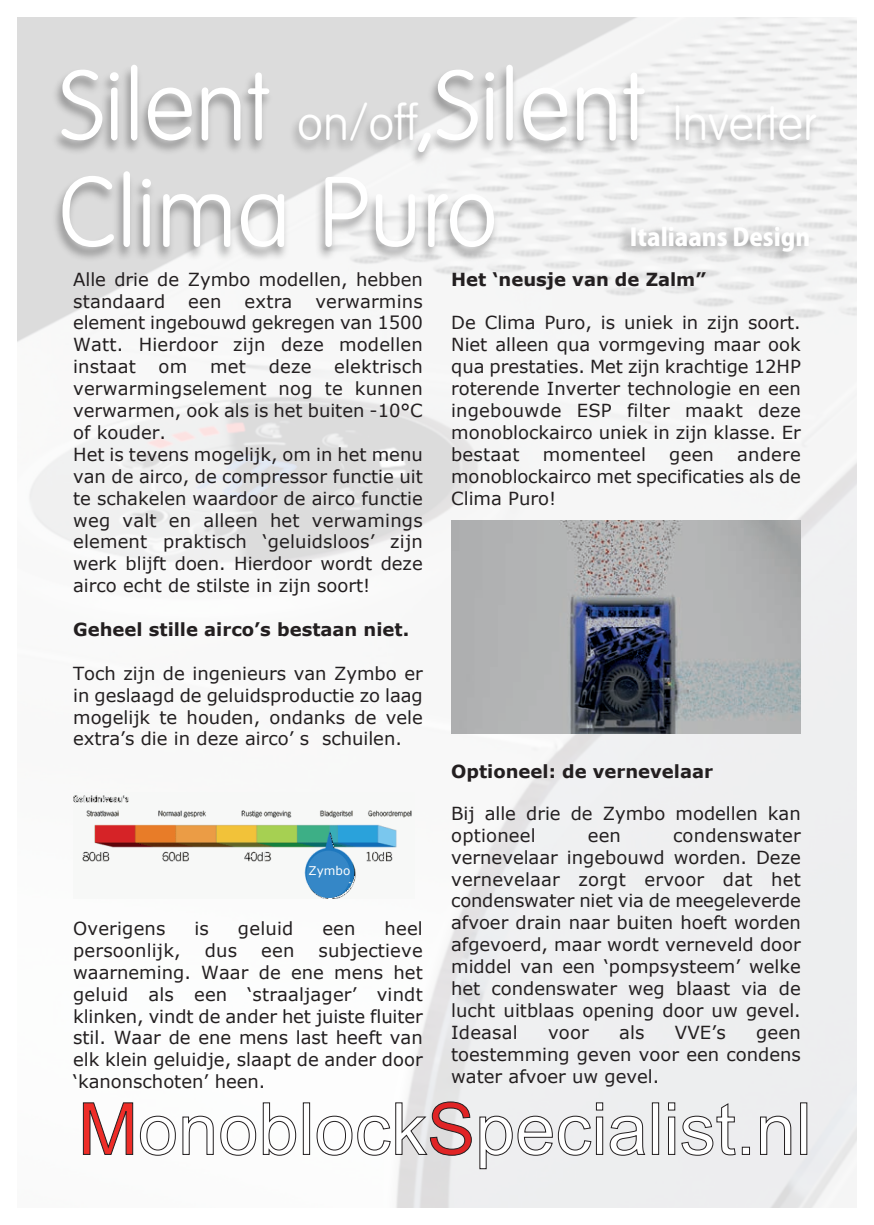
<style>
.page{position:relative;width:874px;height:1225px;background:#fff}
.page>*{position:absolute;margin:0;border:0;box-sizing:border-box;transform-origin:0 0}
.t1{font:96px "Elementary SF";color:#fff}
.t2{font:48px "Elementary SF";color:#fff}
.t3{font:800 24px "Koz Go Pro";color:#fff}
.t4{font:18px/21.8px "Verdana";color:#231f20;text-align:justify}
.t5{font:700 18px "Verdana";color:#231f20}
.t6{font:12px "Verdana";color:#fff}
.s1{font-size:96px}
</style>
<div class="page">
<img style="left:17px;top:17px;width:839px;height:1191px">
<img style="left:45px;top:41px;width:812px;height:245px">
<svg style="left:83px;top:1102px;width:50px;height:52px"></svg>
<svg style="left:140px;top:1116px;width:35px;height:39px"></svg>
<svg style="left:183px;top:1116px;width:30px;height:38px"></svg>
<svg style="left:220px;top:1116px;width:36px;height:39px"></svg>
<svg style="left:263px;top:1102px;width:33px;height:53px"></svg>
<div style="left:303px;top:1102px;width:6px;height:52px;background:#fff"></div>
<div style="left:303px;top:1102px;width:6px;height:52px;border:1px solid #231f20"></div>
<svg style="left:317px;top:1101px;width:154px;height:54px"></svg>
<svg style="left:479px;top:1116px;width:73px;height:52px"></svg>
<svg style="left:558px;top:1116px;width:32px;height:39px"></svg>
<svg style="left:596px;top:1102px;width:6px;height:52px"></svg>
<svg style="left:609px;top:1116px;width:35px;height:39px"></svg>
<div style="left:652px;top:1102px;width:6px;height:52px;background:#fff"></div>
<div style="left:652px;top:1102px;width:6px;height:52px;border:1px solid #231f20"></div>
<svg style="left:668px;top:1102px;width:6px;height:52px"></svg>
<svg style="left:681px;top:1103px;width:54px;height:52px"></svg>
<div style="left:742px;top:1147px;width:7px;height:7px;background:#fff"></div>
<div style="left:741px;top:1147px;width:8px;height:7px;border:1px solid #231f20"></div>
<svg style="left:759px;top:1116px;width:31px;height:38px"></svg>
<div style="left:800px;top:1102px;width:6px;height:52px;background:#fff"></div>
<div style="left:800px;top:1102px;width:6px;height:52px;border:1px solid #231f20"></div>
<img style="left:612px;top:215px;width:216px;height:55px">
<img style="left:73px;top:792px;width:341px;height:106px">
<div style="left:306px;top:850px;width:44px;height:48px;background:#3587c7;border:2px solid #3587c7;border-radius:50%"></div>
<img style="left:451px;top:520px;width:348px;height:213px">
<h2 class="t2" style="left:59px;top:97px;width:757px"><span class="s1">Silent</span> on/off<span class="s1">,Silent</span> Inverter</h2>
<h1 class="t1" style="left:59px;top:161px;width:440px">Clima Puro</h1>
<p class="t4" style="left:73px;top:270px;width:351px">Alle drie de Zymbo modellen, hebben standaard</p>
<h3 class="t3" style="left:629px;top:225px;width:182px">Italiaans Design</h3>
<p class="t5" style="left:451px;top:272px;width:256px">Het ‘neusje van de Zalm”</p>
<p class="t4" style="left:451px;top:313px;width:351px">De Clima Puro, is uniek in zijn soort.<br>Niet alleen qua vormgeving maar ook qua prestaties. Met zijn krachtige 12HP roterende Inverter technologie en een ingebouwde ESP filter maakt deze monoblockairco uniek in zijn klasse. Er bestaat</p>
<p class="t4" style="left:73px;top:292px;width:351px;text-indent:242px">verwarmins element ingebouwd gekregen van 1500<br>Watt. Hierdoor zijn deze modellen instaat</p>
<p class="t4" style="left:188px;top:292px;width:35px">een</p>
<p class="t4" style="left:244px;top:292px;width:49px">extra</p>
<p class="t4" style="left:73px;top:357px;width:351px;text-align:left;text-indent:261px">elektrisch verwarmingselement nog te kunnen verwarmen, ook als is het buiten -10°C of kouder.<br>Het is tevens mogelijk, om in het menu van de airco, de compressor functie uit te schakelen waardoor de airco functie weg valt en alleen het verwamings element praktisch ‘geluidsloos’ zijn werk blijft doen. Hierdoor wordt deze airco echt de stilste in zijn soort!</p>
<p class="t5" style="left:73px;top:622px;width:337px">Geheel stille airco’s bestaan niet.</p>
<p class="t4" style="left:73px;top:664px;width:351px">Toch zijn de ingenieurs van Zymbo er in geslaagd de geluidsproductie zo laag mogelijk te houden, ondanks de vele extra’s die in deze airco’ s schuilen.</p>
<p class="t4" style="left:158px;top:357px;width:30px">om</p>
<p class="t4" style="left:210px;top:357px;width:37px">met</p>
<p class="t4" style="left:268px;top:357px;width:44px">deze</p>
<p class="t4" style="left:451px;top:445px;width:351px;text-indent:286px">andere monoblockairco met specificaties als de Clima Puro!</p>
<p class="t4" style="left:542px;top:445px;width:105px">momenteel</p>
<p class="t4" style="left:669px;top:445px;width:46px">geen</p>
<p class="t6" style="left:308px;top:865px;width:43px">Zymbo</p>
<p class="t4" style="left:73px;top:919px;width:94px">Overigens</p>
<p class="t4" style="left:194px;top:919px;width:16px">is</p>
<p class="t4" style="left:238px;top:919px;width:57px">geluid</p>
<p class="t4" style="left:322px;top:919px;width:35px">een</p>
<p class="t4" style="left:384px;top:919px;width:40px">heel</p>
<p class="t4" style="left:73px;top:941px;width:109px">persoonlijk,</p>
<p class="t4" style="left:205px;top:941px;width:34px">dus</p>
<p class="t4" style="left:261px;top:941px;width:35px">een</p>
<p class="t4" style="left:73px;top:941px;width:351px;text-indent:245px">subjectieve waarneming. Waar de ene mens het geluid als een ‘straaljager’ vindt klinken, vindt de ander het juiste fluiter stil. Waar de ene mens last heeft van elk klein geluidje, slaapt de ander door ‘kanonschoten’ heen.</p>
<p class="t5" style="left:451px;top:764px;width:263px">Optioneel: de vernevelaar</p>
<p class="t4" style="left:451px;top:804px;width:351px">Bij alle drie de Zymbo modellen kan optioneel</p>
<p class="t4" style="left:451px;top:826px;width:351px;text-indent:222px">condenswater vernevelaar ingebouwd worden. Deze vernevelaar zorgt ervoor dat het condenswater niet via de meegeleverde afvoer drain naar buiten hoeft worden afgevoerd, maar wordt verneveld door middel van een ‘pompsysteem’ welke het condenswater weg blaast via de lucht uitblaas opening door uw gevel.<br>Ideasal</p>
<p class="t4" style="left:587px;top:826px;width:35px">een</p>
<p class="t4" style="left:547px;top:1023px;width:42px">voor</p>
<p class="t4" style="left:619px;top:1023px;width:27px">als</p>
<p class="t4" style="left:674px;top:1023px;width:52px">VVE’s</p>
<p class="t4" style="left:451px;top:1023px;width:351px;text-indent:305px">geen toestemming geven voor een condens water afvoer uw gevel.</p>
</div>
